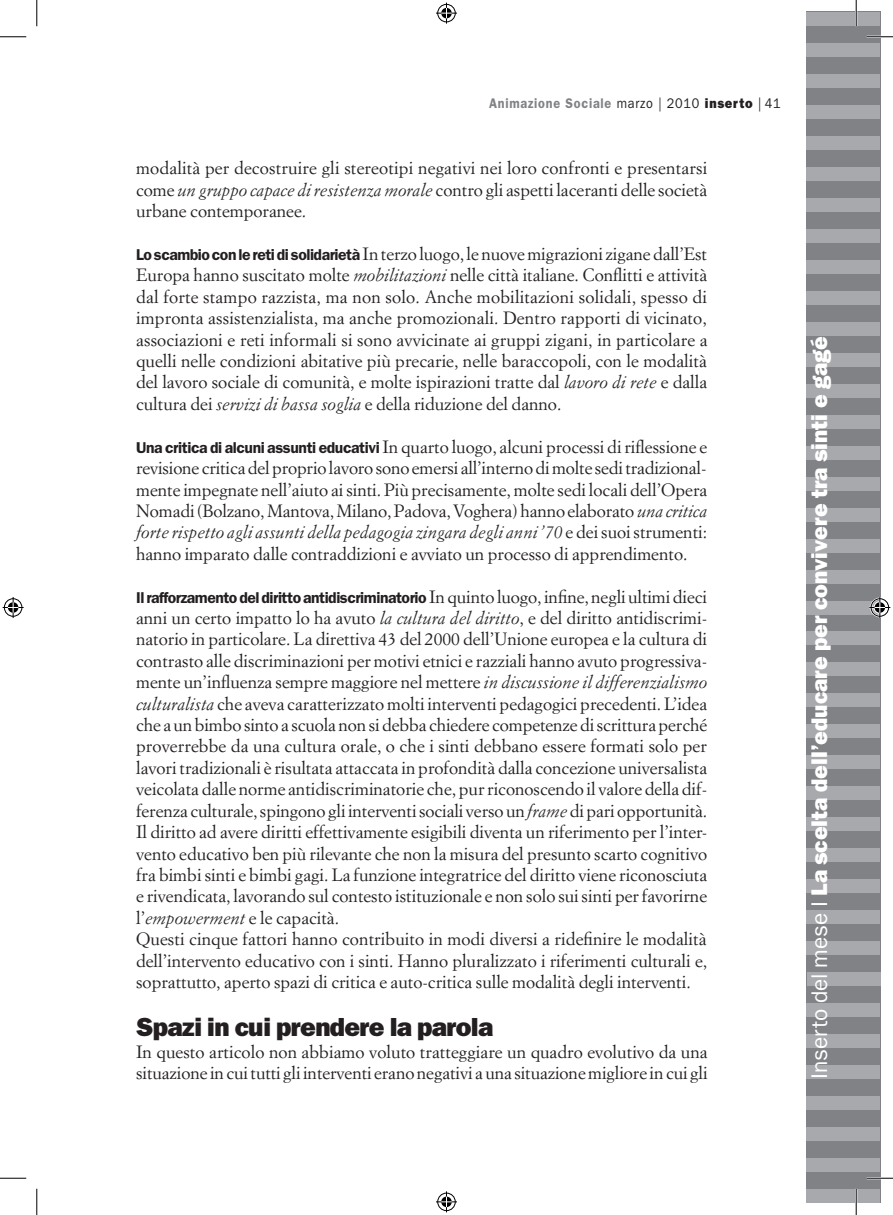
<style>
.page{position:relative;width:893px;height:1215px;background:#fff}
.page>*{position:absolute;margin:0;border:0;box-sizing:border-box;transform-origin:0 0}
.t1{font:26.25px "ITC Franklin Gothic Std Hvy";letter-spacing:-.025em;color:#231f20}
.t2{font:22.75px "ITC Franklin Gothic Std Hvy";color:#fff}
.t3{font:17.5px/21.3px "Simoncini Garamond Std";color:#231f20;text-align:justify}
.t4{font:600 15.75px "ITC Franklin Gothic Std";letter-spacing:-.03em;color:#231f20}
.t5{font:600 14px "ITC Franklin Gothic Std";letter-spacing:.06em;color:#808285;scale:.9 1}
.s1{font-weight:400;color:#231f20}
.s2{font-family:"ITC Franklin Gothic Std Hvy";font-weight:400;color:#231f20}
.s3{font-style:italic}
.s4{font-family:"ITC Franklin Gothic Std";font-weight:600;font-size:15.75px}
.s5{font-family:"Simoncini Garamond Std";font-weight:400;font-size:17.5px}
.s6{font-family:"ITC Franklin Gothic Std"}
</style>
<div class="page">
<div style="left:806px;top:12px;width:74px;height:1190px;background:#808285"></div>
<div style="left:806px;top:1189px;width:73px;height:13px;background:#a8a9ad"></div>
<div style="left:806px;top:1158px;width:73px;height:14px;background:#a8a9ad"></div>
<div style="left:806px;top:1127px;width:73px;height:14px;background:#a8a9ad"></div>
<div style="left:806px;top:1096px;width:73px;height:14px;background:#a8a9ad"></div>
<div style="left:806px;top:724px;width:73px;height:14px;background:#a8a9ad"></div>
<div style="left:806px;top:384px;width:73px;height:13px;background:#a8a9ad"></div>
<div style="left:806px;top:1065px;width:73px;height:14px;background:#a8a9ad"></div>
<div style="left:806px;top:693px;width:73px;height:14px;background:#a8a9ad"></div>
<div style="left:806px;top:353px;width:73px;height:13px;background:#a8a9ad"></div>
<div style="left:806px;top:1034px;width:73px;height:14px;background:#a8a9ad"></div>
<div style="left:806px;top:662px;width:73px;height:14px;background:#a8a9ad"></div>
<div style="left:806px;top:322px;width:73px;height:13px;background:#a8a9ad"></div>
<div style="left:806px;top:1003px;width:73px;height:14px;background:#a8a9ad"></div>
<div style="left:807px;top:972px;width:73px;height:14px;background:#a8a9ad"></div>
<div style="left:806px;top:631px;width:73px;height:14px;background:#a8a9ad"></div>
<div style="left:806px;top:291px;width:73px;height:13px;background:#a8a9ad"></div>
<div style="left:806px;top:941px;width:73px;height:14px;background:#a8a9ad"></div>
<div style="left:806px;top:600px;width:73px;height:14px;background:#a8a9ad"></div>
<div style="left:806px;top:260px;width:73px;height:13px;background:#a8a9ad"></div>
<div style="left:806px;top:910px;width:73px;height:14px;background:#a8a9ad"></div>
<div style="left:806px;top:569px;width:73px;height:14px;background:#a8a9ad"></div>
<div style="left:806px;top:229px;width:73px;height:13px;background:#a8a9ad"></div>
<div style="left:806px;top:879px;width:73px;height:14px;background:#a8a9ad"></div>
<div style="left:806px;top:538px;width:73px;height:14px;background:#a8a9ad"></div>
<div style="left:806px;top:198px;width:73px;height:13px;background:#a8a9ad"></div>
<div style="left:806px;top:848px;width:73px;height:14px;background:#a8a9ad"></div>
<div style="left:806px;top:507px;width:73px;height:14px;background:#a8a9ad"></div>
<div style="left:806px;top:167px;width:73px;height:14px;background:#a8a9ad"></div>
<div style="left:806px;top:817px;width:73px;height:14px;background:#a8a9ad"></div>
<div style="left:806px;top:476px;width:73px;height:14px;background:#a8a9ad"></div>
<div style="left:806px;top:136px;width:73px;height:14px;background:#a8a9ad"></div>
<div style="left:806px;top:786px;width:73px;height:14px;background:#a8a9ad"></div>
<div style="left:806px;top:446px;width:73px;height:13px;background:#a8a9ad"></div>
<div style="left:806px;top:105px;width:73px;height:14px;background:#a8a9ad"></div>
<div style="left:806px;top:43px;width:73px;height:14px;background:#a8a9ad"></div>
<div style="left:806px;top:755px;width:73px;height:14px;background:#a8a9ad"></div>
<div style="left:806px;top:415px;width:73px;height:13px;background:#a8a9ad"></div>
<div style="left:806px;top:74px;width:73px;height:14px;background:#a8a9ad"></div>
<div style="left:806px;top:12px;width:73px;height:14px;background:#a8a9ad"></div>
<hr style="left:866px;top:36px;width:26px;height:2px;background:#fff">
<hr style="left:866px;top:1177px;width:26px;height:2px;background:#fff">
<hr style="left:854px;top:0;width:2px;height:26px;background:#fff">
<hr style="left:854px;top:1188px;width:2px;height:26px;background:#fff">
<svg style="left:0;top:36px;width:26px;height:1px"></svg>
<svg style="left:866px;top:36px;width:26px;height:1px"></svg>
<svg style="left:0;top:1177px;width:26px;height:1px"></svg>
<svg style="left:866px;top:1177px;width:26px;height:1px"></svg>
<svg style="left:36px;top:0;width:1px;height:26px"></svg>
<svg style="left:36px;top:1188px;width:1px;height:26px"></svg>
<svg style="left:855px;top:0;width:1px;height:26px"></svg>
<svg style="left:855px;top:1188px;width:1px;height:26px"></svg>
<svg style="left:436px;top:3px;width:21px;height:21px"></svg>
<svg style="left:436px;top:1191px;width:21px;height:21px"></svg>
<svg style="left:3px;top:597px;width:21px;height:21px"></svg>
<svg style="left:868px;top:597px;width:21px;height:21px"></svg>
<p class="t5" style="left:489px;top:94px;width:325px">Animazione Sociale <span class="s1">marzo | 2010</span> <span class="s2">inserto</span> <span class="s1">| 41</span></p>
<p class="t3" style="left:136px;top:157px;width:572px">modalità per decostruire gli stereotipi negativi nei loro confronti e presentarsi come <span class="s3">un gruppo capace di resistenza morale</span> contro gli aspetti laceranti delle società urbane contemporanee.</p>
<p class="t3" style="left:136px;top:243px;width:573px"><span class="s4">Lo scambio con le reti di solidarietà</span> In terzo luogo, le nuove migrazioni zigane dall’Est Europa hanno suscitato molte <span class="s3">mobilitazioni</span> nelle città italiane. Conflitti e attività dal forte stampo razzista, ma non solo. Anche mobilitazioni solidali, spesso di impronta assistenzialista, ma anche promozionali. Dentro rapporti di vicinato, associazioni e reti informali si sono avvicinate ai gruppi zigani, in particolare a quelli nelle condizioni abitative più precarie, nelle baraccopoli, con le modalità del lavoro sociale di comunità, e molte ispirazioni tratte dal <span class="s3">lavoro di rete</span> e dalla cultura dei <span class="s3">servizi di bassa soglia</span> e della riduzione del danno.</p>
<p class="t3" style="left:136px;top:435px;width:572px"><span class="s4">Una critica di alcuni assunti educativi</span> In quarto luogo, alcuni processi di riflessione e revisione critica del proprio lavoro sono emersi all’interno di molte sedi tradizional&shy;mente impegnate nell’aiuto ai sinti. Più precisamente, molte sedi locali dell’Opera Nomadi (Bolzano, Mantova, Milano, Padova, Voghera) hanno elaborato <span class="s3">una critica forte rispetto agli assunti della pedagogia zingara degli anni ’70</span> e dei suoi strumenti: hanno imparato dalle contraddizioni e avviato un processo di apprendimento.</p>
<p class="t4" style="left:136px;top:588px;width:572px">Il rafforzamento del diritto antidiscriminatorio <span class="s5">In quinto luogo, infine, negli ultimi dieci</span></p>
<p class="t3" style="left:136px;top:607px;width:572px;text-align:left">anni un certo impatto lo ha avuto <span class="s3">la cultura del diritto</span>, e del diritto antidiscrimi&shy;natorio in particolare. La direttiva 43 del 2000 dell’Unione europea e la cultura di contrasto alle discriminazioni per motivi etnici e razziali hanno avuto progressiva&shy;mente un’influenza sempre maggiore nel mettere <span class="s3">in discussione il differenzialismo culturalista</span> che aveva caratterizzato molti interventi pedagogici precedenti. L’idea che a un bimbo sinto a scuola non si debba chiedere competenze di scrittura perché proverrebbe da una cultura orale, o che i sinti debbano essere formati solo per lavori tradizionali è risultata attaccata in profondità dalla concezione universalista veicolata dalle norme antidiscriminatorie che, pur riconoscendo il valore della dif&shy;ferenza culturale, spingono gli interventi sociali verso un <span class="s3">frame</span> di pari opportunità.<br>Il diritto ad avere diritti effettivamente esigibili diventa un riferimento per l’inter&shy;vento educativo ben più rilevante che non la misura del presunto scarto cognitivo fra bimbi sinti e bimbi gagi. La funzione integratrice del diritto viene riconosciuta e rivendicata, lavorando sul contesto istituzionale e non solo sui sinti per favorirne l’<span class="s3">empowerment</span> e le capacità.<br>Questi cinque fattori hanno contribuito in modi diversi a ridefinire le modalità dell’intervento educativo con i sinti. Hanno pluralizzato i riferimenti culturali e, soprattutto, aperto spazi di critica e auto-critica sulle modalità degli interventi.</p>
<h1 class="t1" style="left:136px;top:1011px;width:358px">Spazi in cui prendere la parola</h1>
<p class="t3" style="left:136px;top:1040px;width:572px">In questo articolo non abbiamo voluto tratteggiare un quadro evolutivo da una situazione in cui tutti gli interventi erano negativi a una situazione migliore in cui gli</p>
<h2 class="t2" style="left:805px;top:1078px;width:744px;rotate:-90deg"><span class="s6">Inserto del mese I</span> La scelta dell’educare per convivere tra sinti e gagé</h2>
</div>
